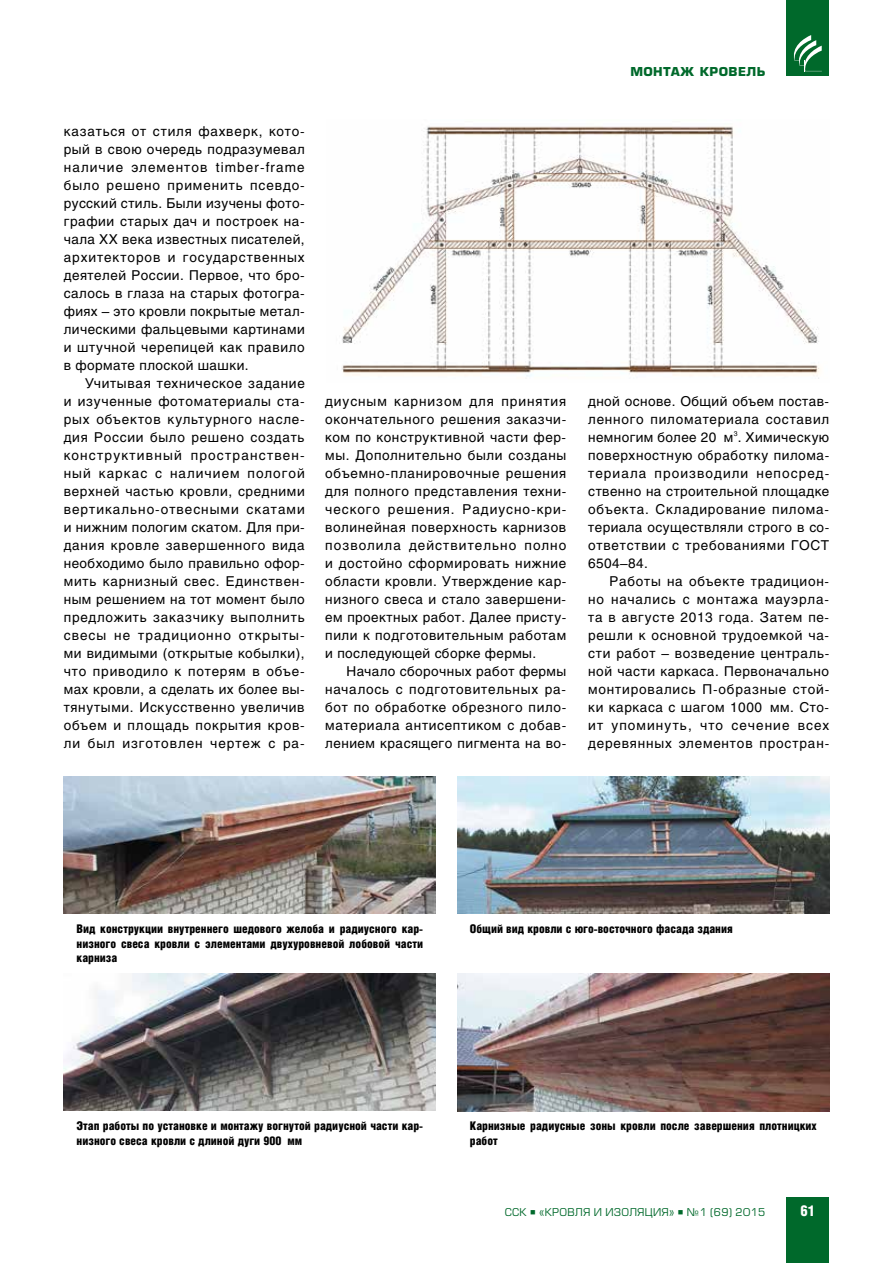
<style>
.page{position:relative;width:893px;height:1263px;background:#fff}
.page>*{position:absolute;margin:0;border:0;box-sizing:border-box;transform-origin:0 0}
.t1{font:900 15px "Helios Cond";color:#fff}
.t2{font:13.5px/18px "Helios";letter-spacing:.045em;color:#000;text-align:justify}
.t3{font:900 12px/14.4px "Helios Cond";color:#000}
.t4{font:700 12px "Europe";letter-spacing:.03em;color:#00692b}
.t5{font:10.5px "Europe";letter-spacing:.03em;color:#00692b}
</style>
<div class="page">
<div style="left:786px;top:1197px;width:43px;height:66px;background:#00692b"></div>
<div style="left:786px;top:0;width:43px;height:76px;background:#00692b"></div>
<svg style="left:794px;top:35px;width:28px;height:36px"></svg>
<img style="left:342px;top:126px;width:478px;height:253px">
<img style="left:64px;top:776px;width:372px;height:137px">
<img style="left:64px;top:973px;width:372px;height:138px">
<img style="left:457px;top:776px;width:372px;height:137px">
<img style="left:457px;top:973px;width:372px;height:138px">
<p class="t2" style="left:64px;top:122px;width:243px">казаться от стиля фахверк, кото‑ рый в свою очередь подразумевал наличие элементов timber-frame было решено применить псевдо‑ русский стиль. Были изучены фото‑ графии старых дач и построек на‑ чала XX века известных писателей, архитекторов и государственных деятелей России. Первое, что бро‑ салось в глаза на старых фотогра‑ фиях – это кровли покрытые метал‑ лическими фальцевыми картинами и штучной черепицей как правило в формате плоской шашки.</p>
<p class="t2" style="left:64px;top:374px;width:243px;text-indent:21px">Учитывая техническое задание и изученные фотоматериалы ста‑ рых объектов культурного насле‑ дия России было решено создать конструктивный пространствен‑ ный каркас с наличием пологой верхней частью кровли, средними вертикально-отвесными скатами и нижним пологим скатом. Для при‑ дания кровле завершенного вида необходимо было правильно офор‑ мить карнизный свес. Единствен‑ ным решением на тот момент было предложить заказчику выполнить свесы не традиционно открыты‑ ми видимыми (открытые кобылки), что приводило к потерям в объе‑ мах кровли, а сделать их более вы‑ тянутыми. Искусственно увеличив объем и площадь покрытия кров‑ ли был изготовлен чертеж с ра‑</p>
<p class="t2" style="left:325px;top:392px;width:243px">диусным карнизом для принятия окончательного решения заказчи‑ ком по конструктивной части фер‑ мы. Дополнительно были созданы объемно-планировочные решения для полного представления техни‑ ческого решения. Радиусно-кри‑ волинейная поверхность карнизов позволила действительно полно и достойно сформировать нижние области кровли. Утверждение кар‑ низного свеса и стало завершени‑ ем проектных работ. Далее присту‑ пили к подготовительным работам и последующей сборке фермы.</p>
<p class="t2" style="left:325px;top:662px;width:243px;text-indent:21px">Начало сборочных работ фермы началось с подготовительных ра‑ бот по обработке обрезного пило‑ материала антисептиком с добав‑ лением красящего пигмента на во‑</p>
<p class="t4" style="left:630px;top:64px;width:137px">монтаж кровель</p>
<p class="t2" style="left:588px;top:392px;width:243px">дной основе. Общий объем постав‑ ленного пиломатериала составил немногим более 20 м<sup>3</sup>. Химическую поверхностную обработку пилома‑ териала производили непосред‑ ственно на строительной площадке объекта. Складирование пилома‑ териала осуществляли строго в со‑ ответствии с требованиями ГОСТ 6504–84.</p>
<p class="t2" style="left:588px;top:572px;width:243px;text-indent:21px">Работы на объекте традицион‑ но начались с монтажа мауэрла‑ та в августе 2013 года. Затем пе‑ решли к основной трудоемкой ча‑ сти работ – возведение централь‑ ной части каркаса. Первоначально монтировались П-образные стой‑ ки каркаса с шагом 1000 мм. Сто‑ ит упоминуть, что сечение всех деревянных элементов простран‑</p>
<p class="t3" style="left:77px;top:922px;width:348px;text-align:justify">Вид конструкции внутреннего шедового желоба и радиусного кар&shy;низного свеса кровли с элементами двухуровневой лобовой части карниза</p>
<p class="t3" style="left:470px;top:921px;width:264px">Общий вид кровли с юго-восточного фасада здания</p>
<p class="t3" style="left:77px;top:1119px;width:348px">Этап работы по установке и монтажу вогнутой радиусной части кар&shy;низного свеса кровли с длиной дуги 900 мм</p>
<p class="t3" style="left:470px;top:1118px;width:348px">Карнизные радиусные зоны кровли после завершения плотницких работ</p>
<p class="t5" style="left:505px;top:1206px;width:262px">ССК ■ «Кровля и Изоляция» ■ №1 (69) 2015</p>
<p class="t1" style="left:800px;top:1202px;width:17px">61</p>
</div>
